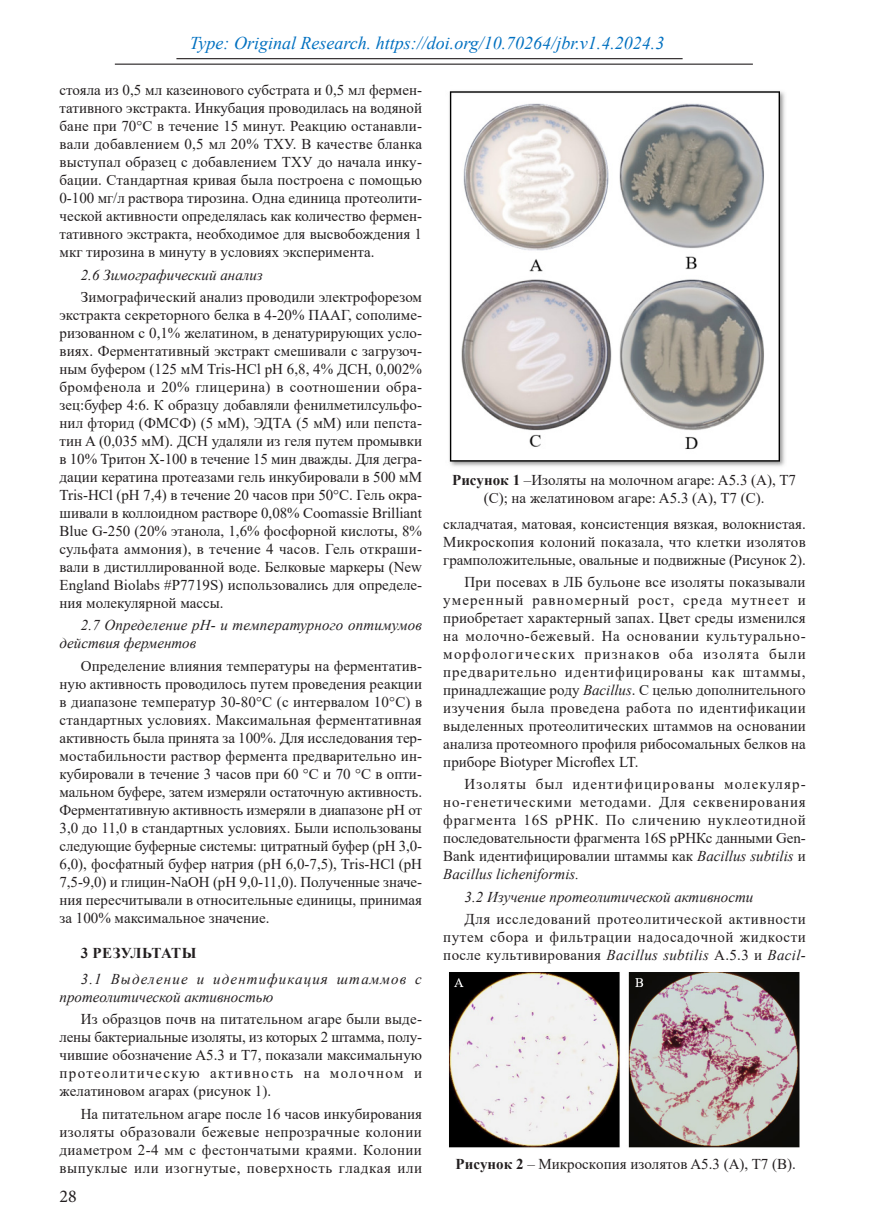
<style>
.page{position:relative;width:872px;height:1229px;background:#fff}
.page>*{position:absolute;margin:0;border:0;box-sizing:border-box;transform-origin:0 0}
.t1{font:italic 18px "Times New Roman";color:#0070c0}
.t2{font:18px "Minion Pro";color:#231f20}
.Английский_Общий{font:15px/18px "Times New Roman";color:#231f20;text-align:justify}
.Подпись_рисунков{font:15px/18px "Times New Roman";color:#231f20;text-align:center}
.Английский_Общий-2{font:italic 15px/18px "Times New Roman";color:#231f20}
.Английский_Общий-3{font:italic 15px/18px "Times New Roman";letter-spacing:.045em;color:#231f20}
.Заголовки{font:700 15px "Times New Roman";letter-spacing:.01em;color:#231f20}
.s1{font-weight:700}
.s2{font-style:italic}
</style>
<div class="page">
<hr style="left:176px;top:58px;width:506px;height:1px;background:#231f20">
<hr style="left:115px;top:64px;width:638px;height:1px;background:#231f20">
<img style="left:448px;top:972px;width:352px;height:176px">
<img style="left:449px;top:91px;width:336px;height:376px">
<p class="t1" style="left:190px;top:31px;width:476px">Type: Original Research. https://doi.org/10.70264/jbr.v1.4.2024.3</p>
<p class="Английский_Общий" style="left:60px;top:81px;width:364px">стояла из 0,5 мл казеинового субстрата и 0,5 мл фермен&shy;тативного экстракта. Инкубация проводилась на водяной бане при 70°С в течение 15 минут. Реакцию останавли&shy;вали добавлением 0,5 мл 20% ТХУ. В качестве бланка выступал образец с добавлением ТХУ до начала инку&shy;бации. Стандартная кривая была построена с помощью 0-100 мг/л раствора тирозина. Одна единица протеолити&shy;ческой активности определялась как количество фермен&shy;тативного экстракта, необходимое для высвобождения 1 мкг тирозина в минуту в условиях эксперимента.</p>
<p class="Английский_Общий-2" style="left:81px;top:265px;width:183px">2.6 Зимографический анализ</p>
<p class="Английский_Общий" style="left:60px;top:287px;width:364px;text-indent:21px">Зимографический анализ проводили электрофорезом экстракта секреторного белка в 4-20% ПААГ, сополиме&shy;ризованном с 0,1% желатином, в денатурирующих усло&shy;виях. Ферментативный экстракт смешивали с загрузоч&shy;ным буфером (125 мМ Tris-HCl pH 6,8, 4% ДСН, 0,002% бромфенола и 20% глицерина) в соотношении обра&shy;зец:буфер 4:6. К образцу добавляли фенилметилсульфо&shy;нил фторид (ФМСФ) (5 мМ), ЭДТА (5 мМ) или пепста&shy;тин A (0,035 мМ). ДСН удаляли из геля путем промывки в 10% Тритон X-100 в течение 15 мин дважды. Для дегра&shy;дации кератина протеазами гель инкубировали в 500 мМ Tris-HCl (pH 7,4) в течение 20 часов при 50°C. Гель окра&shy;шивали в коллоидном растворе 0,08% Coomassie Brilliant Blue G-250 (20% этанола, 1,6% фосфорной кислоты, 8% сульфата аммония), в течение 4 часов. Гель откраши&shy;вали в дистиллированной воде. Белковые маркеры (New England Biolabs #P7719S) использовались для определе&shy;ния молекулярной массы.</p>
<p class="Английский_Общий-2" style="left:60px;top:616px;width:364px;text-indent:21px">2.7 Определение рН- и температурного оптимумов действия ферментов</p>
<p class="Английский_Общий" style="left:60px;top:656px;width:364px;text-indent:21px">Определение влияния температуры на ферментатив&shy;ную активность проводилось путем проведения реакции в диапазоне температур 30-80°C (с интервалом 10°C) в стандартных условиях. Максимальная ферментативная активность была принята за 100%. Для исследования тер&shy;мостабильности раствор фермента предварительно ин&shy;кубировали в течение 3 часов при 60 °C и 70 °C в опти&shy;мальном буфере, затем измеряли остаточную активность.<br>Ферментативную активность измеряли в диапазоне pH от 3,0 до 11,0 в стандартных условиях. Были использованы следующие буферные системы: цитратный буфер (pH 3,0- 6,0), фосфатный буфер натрия (pH 6,0-7,5), Tris-HCl (pH 7,5-9,0) и глицин-NaOH (pH 9,0-11,0). Полученные значе&shy;ния пересчитывали в относительные единицы, принимая за 100% максимальное значение.</p>
<p class="Заголовки" style="left:81px;top:942px;width:117px">3 РЕЗУЛЬТАТЫ</p>
<p class="Английский_Общий-3" style="left:60px;top:970px;width:364px;text-indent:21px">3.1 Выделение и идентификация штаммов с протеолитической активностью</p>
<p class="Английский_Общий" style="left:60px;top:1010px;width:364px;text-indent:21px">Из образцов почв на питательном агаре были выде&shy;лены бактериальные изоляты, из которых 2 штамма, полу&shy;чившие обозначение A5.3 и T7, показали максимальную протеолитическую активность на молочном и желатиновом агарах (рисунок 1).</p>
<p class="Английский_Общий" style="left:60px;top:1104px;width:364px;text-indent:21px">На питательном агаре после 16 часов инкубирования изоляты образовали бежевые непрозрачные колонии диаметром 2-4 мм с фестончатыми краями. Колонии выпуклые или изогнутые, поверхность гладкая или</p>
<p class="Подпись_рисунков" style="left:452px;top:470px;width:345px"><span class="s1">Рисунок 1</span> –Изоляты на молочном агаре: A5.3 (A), T7 (С); на желатиновом агаре: A5.3 (A), T7 (С).</p>
<p class="Английский_Общий" style="left:443px;top:514px;width:364px">складчатая, матовая, консистенция вязкая, волокнистая.<br>Микроскопия колоний показала, что клетки изолятов грамположительные, овальные и подвижные (Рисунок 2).</p>
<p class="Английский_Общий" style="left:443px;top:572px;width:364px;text-indent:21px">При посевах в ЛБ бульоне все изоляты показывали умеренный равномерный рост, среда мутнеет и приобретает характерный запах. Цвет среды изменился на молочно-бежевый. На основании культурально&shy;морфологических признаков оба изолята были предварительно идентифицированы как штаммы, принадлежащие роду <span class="s2">Bacillus</span>. С целью дополнительного изучения была проведена работа по идентификации выделенных протеолитических штаммов на основании анализа протеомного профиля рибосомальных белков на приборе Biotyper Microflex LT.</p>
<p class="Английский_Общий" style="left:443px;top:775px;width:364px;text-indent:21px">Изоляты был идентифицированы молекуляр&shy;но-генетическими методами. Для секвенирования фрагмента 16S рРНК. По сличению нуклеотидной последовательности фрагмента 16S рРНКс данными Gen-Bank идентифицировалии штаммы как <span class="s2">Bacillus subtilis</span> и <span class="s2">Bacillus licheniformis.</span></p>
<p class="Английский_Общий-2" style="left:464px;top:887px;width:290px">3.2 Изучение протеолитической активности</p>
<p class="Английский_Общий" style="left:443px;top:909px;width:364px;text-indent:21px">Для исследований протеолитической активности путем сбора и фильтрации надосадочной жидкости после культивирования <span class="s2">Bacillus subtilis</span> A.5.3 и <span class="s2">Bacil-</span></p>
<p class="Подпись_рисунков" style="left:455px;top:1155px;width:342px"><span class="s1">Рисунок 2</span> – Микроскопия изолятов A5.3 (A), T7 (B).</p>
<p class="t2" style="left:60px;top:1184px;width:19px">28</p>
</div>
